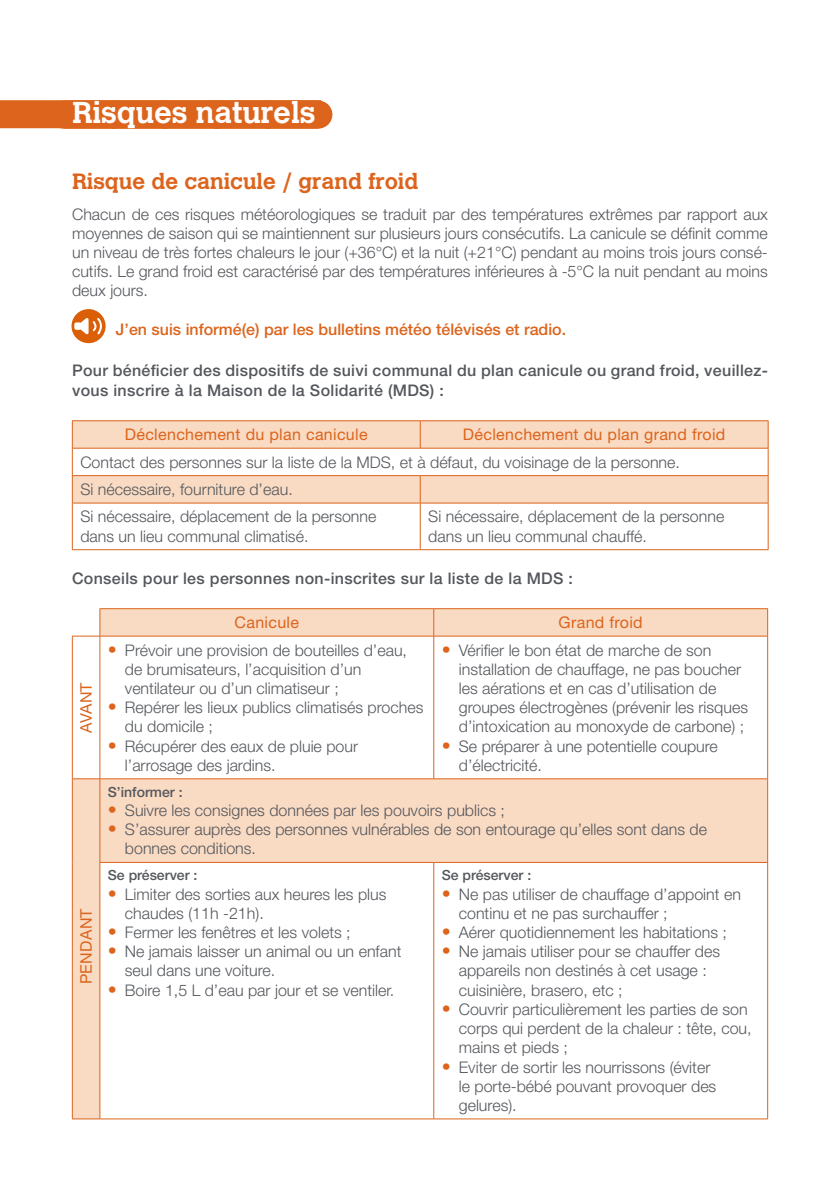
<style>
.page{position:relative;width:840px;height:1191px;background:#fff}
.page>*{position:absolute;margin:0;border:0;box-sizing:border-box;transform-origin:0 0}
.titres_lignes_orange{font:700 30px "Calvert";color:#fff}
.titre_orange_11pts{font:700 22px "Calvert";color:#dc641c}
.Texte_8_pts{font:300 16px/19.2px "Helvetica Neue LT Std";color:#54575c}
.Tableau{font:300 16px/19.2px "Helvetica Neue LT Std";color:#54575c}
.texte_noir8_pts{font:500 16px/19.2px "Helvetica Neue LT Std";letter-spacing:.02em;color:#54575c}
.Tableau_titres{font:16px "Helvetica Neue LT Std";letter-spacing:.02em;color:#dc641c}
.alerte_orange{font:500 16px "Helvetica Neue LT Std";color:#dc641c}
.Tableau_bold{font:500 14px "Helvetica Neue LT Std";color:#54575c}
.s1{font-size:18px;color:#dc641c}
</style>
<div class="page">
<svg style="left:63px;top:128px;width:255px;height:1px"></svg>
<div style="left:0;top:100px;width:321px;height:28px;background:#dc641c"></div>
<svg style="left:73px;top:421px;width:694px;height:82px;fill:#f9dac3"></svg>
<svg style="left:419px;top:421px;width:1px;height:27px"></svg>
<hr style="left:72px;top:475px;width:348px;height:1px;background:#dc641c">
<hr style="left:420px;top:475px;width:348px;height:1px;background:#dc641c">
<svg style="left:419px;top:476px;width:1px;height:27px"></svg>
<hr style="left:72px;top:503px;width:348px;height:1px;background:#dc641c">
<hr style="left:420px;top:503px;width:348px;height:1px;background:#dc641c">
<hr style="left:419px;top:503px;width:1px;height:46px;background:#dc641c">
<hr style="left:72px;top:448px;width:348px;height:1px;background:#dc641c">
<hr style="left:420px;top:448px;width:348px;height:1px;background:#dc641c">
<hr style="left:72px;top:420px;width:348px;height:1px;background:#dc641c">
<hr style="left:420px;top:420px;width:348px;height:1px;background:#dc641c">
<svg style="left:72px;top:421px;width:1px;height:82px"></svg>
<svg style="left:767px;top:421px;width:1px;height:82px"></svg>
<hr style="left:72px;top:503px;width:1px;height:46px;background:#dc641c">
<hr style="left:767px;top:503px;width:1px;height:46px;background:#dc641c">
<hr style="left:72px;top:549px;width:348px;height:1px;background:#dc641c">
<hr style="left:420px;top:549px;width:348px;height:1px;background:#dc641c">
<svg style="left:73px;top:608px;width:693px;height:510px"></svg>
<svg style="left:433px;top:609px;width:1px;height:27px"></svg>
<hr style="left:433px;top:636px;width:1px;height:142px;background:#dc641c">
<svg style="left:72px;top:778px;width:28px;height:1px"></svg>
<hr style="left:100px;top:862px;width:333px;height:1px;background:#dc641c">
<hr style="left:433px;top:862px;width:334px;height:1px;background:#dc641c">
<hr style="left:433px;top:862px;width:1px;height:256px;background:#dc641c">
<hr style="left:100px;top:636px;width:333px;height:1px;background:#dc641c">
<hr style="left:433px;top:636px;width:334px;height:1px;background:#dc641c">
<hr style="left:100px;top:778px;width:333px;height:1px;background:#dc641c">
<hr style="left:433px;top:778px;width:334px;height:1px;background:#dc641c">
<hr style="left:100px;top:608px;width:333px;height:1px;background:#dc641c">
<hr style="left:433px;top:608px;width:334px;height:1px;background:#dc641c">
<svg style="left:766px;top:609px;width:1px;height:27px"></svg>
<hr style="left:766px;top:636px;width:1px;height:142px;background:#dc641c">
<hr style="left:766px;top:779px;width:1px;height:83px;background:#dc641c">
<hr style="left:766px;top:862px;width:1px;height:256px;background:#dc641c">
<hr style="left:100px;top:1118px;width:333px;height:1px;background:#dc641c">
<hr style="left:433px;top:1118px;width:334px;height:1px;background:#dc641c">
<svg style="left:72px;top:609px;width:28px;height:28px"></svg>
<hr style="left:72px;top:636px;width:1px;height:142px;background:#dc641c">
<hr style="left:99px;top:636px;width:1px;height:142px;background:#dc641c">
<hr style="left:72px;top:779px;width:1px;height:83px;background:#dc641c">
<hr style="left:99px;top:779px;width:1px;height:83px;background:#dc641c">
<hr style="left:72px;top:862px;width:1px;height:256px;background:#dc641c">
<hr style="left:99px;top:862px;width:1px;height:256px;background:#dc641c">
<svg style="left:72px;top:1118px;width:28px;height:1px"></svg>
<div style="left:71px;top:309px;width:35px;height:34px;background:#da5f06;border-radius:50%"></div>
<div style="left:74px;top:322px;width:7px;height:8px;background:#fff;border-radius:2px"></div>
<svg style="left:77px;top:317px;width:27px;height:19px"></svg>
<p class="titres_lignes_orange" style="left:72px;top:93px;width:245px">Risques naturels</p>
<p class="titre_orange_11pts" style="left:72px;top:167px;width:347px">Risque de canicule / grand froid</p>
<p class="Texte_8_pts" style="left:72px;top:204px;width:697px;text-align:justify">Chacun de ces risques météorologiques se traduit par des températures extrêmes par rapport aux moyennes de saison qui se maintiennent sur plusieurs jours consécutifs. La canicule se définit comme un niveau de très fortes chaleurs le jour (+36°C) et la nuit (+21°C) pendant au moins trois jours consé&shy;cutifs. Le grand froid est caractérisé par des températures inférieures à -5°C la nuit pendant au moins deux jours.</p>
<p class="alerte_orange" style="left:116px;top:319px;width:451px">J’en suis informé(e) par les bulletins météo télévisés et radio.</p>
<p class="texte_noir8_pts" style="left:72px;top:361px;width:697px">Pour bénéficier des dispositifs de suivi communal du plan canicule ou grand froid, veuillez&shy;vous inscrire à la Maison de la Solidarité (MDS) :</p>
<p class="Tableau_titres" style="left:125px;top:425px;width:244px">Déclenchement du plan canicule</p>
<p class="Tableau_titres" style="left:462px;top:425px;width:264px">Déclenchement du plan grand froid</p>
<p class="Tableau" style="left:80px;top:452px;width:600px">Contact des personnes sur la liste de la MDS, et à défaut, du voisinage de la personne.</p>
<p class="Tableau" style="left:80px;top:479px;width:214px">Si nécessaire, fourniture d’eau.</p>
<p class="Tableau" style="left:80px;top:507px;width:297px">Si nécessaire, déplacement de la personne dans un lieu communal climatisé.</p>
<p class="Tableau" style="left:428px;top:507px;width:297px">Si nécessaire, déplacement de la personne dans un lieu communal chauffé.</p>
<p class="texte_noir8_pts" style="left:72px;top:568px;width:502px">Conseils pour les personnes non-inscrites sur la liste de la MDS :</p>
<p class="Tableau_titres" style="left:234px;top:613px;width:66px">Canicule</p>
<p class="Tableau_titres" style="left:558px;top:613px;width:86px">Grand froid</p>
<p class="Texte_8_pts" style="left:125px;top:640px;width:283px;text-indent:-17px"><span class="s1">•</span> Prévoir une provision de bouteilles d’eau, de brumisateurs, l’acquisition d’un ventilateur ou d’un climatiseur ;</p>
<p class="Texte_8_pts" style="left:125px;top:697px;width:300px;text-indent:-17px"><span class="s1">•</span> Repérer les lieux publics climatisés proches du domicile ;</p>
<p class="Texte_8_pts" style="left:125px;top:736px;width:234px;text-indent:-17px"><span class="s1">•</span> Récupérer des eaux de pluie pour l’arrosage des jardins.</p>
<p class="Texte_8_pts" style="left:458px;top:640px;width:290px;text-indent:-17px"><span class="s1">•</span> Vérifier le bon état de marche de son installation de chauffage, ne pas boucher les aérations et en cas d’utilisation de groupes électrogènes (prévenir les risques d’intoxication au monoxyde de carbone) ;</p>
<p class="Texte_8_pts" style="left:458px;top:736px;width:260px;text-indent:-17px"><span class="s1">•</span> Se préparer à une potentielle coupure d’électricité.</p>
<p class="Tableau_titres" style="left:76px;top:733px;width:53px;rotate:-90deg">AVANT</p>
<p class="Tableau_titres" style="left:76px;top:984px;width:77px;rotate:-90deg">PENDANT</p>
<p class="Tableau_bold" style="left:108px;top:783px;width:76px">S’informer :</p>
<p class="Texte_8_pts" style="left:108px;top:800px;width:398px"><span class="s1">•</span> Suivre les consignes données par les pouvoirs publics ;</p>
<p class="Texte_8_pts" style="left:125px;top:819px;width:583px;text-indent:-17px"><span class="s1">•</span> S’assurer auprès des personnes vulnérables de son entourage qu’elles sont dans de bonnes conditions.</p>
<p class="Tableau_bold" style="left:108px;top:867px;width:91px">Se préserver :</p>
<p class="Texte_8_pts" style="left:125px;top:884px;width:263px;text-indent:-17px"><span class="s1">•</span> Limiter des sorties aux heures les plus chaudes (11h -21h).</p>
<p class="Texte_8_pts" style="left:108px;top:922px;width:244px"><span class="s1">•</span> Fermer les fenêtres et les volets ;</p>
<p class="Texte_8_pts" style="left:125px;top:941px;width:278px;text-indent:-17px"><span class="s1">•</span> Ne jamais laisser un animal ou un enfant seul dans une voiture.</p>
<p class="Texte_8_pts" style="left:108px;top:980px;width:288px"><span class="s1">•</span> Boire 1,5 L d’eau par jour et se ventiler.</p>
<p class="Tableau_bold" style="left:441px;top:867px;width:91px">Se préserver :</p>
<p class="Texte_8_pts" style="left:458px;top:884px;width:283px;text-indent:-17px"><span class="s1">•</span> Ne pas utiliser de chauffage d’appoint en continu et ne pas surchauffer ;</p>
<p class="Texte_8_pts" style="left:441px;top:922px;width:286px"><span class="s1">•</span> Aérer quotidiennement les habitations ;</p>
<p class="Texte_8_pts" style="left:458px;top:941px;width:263px;text-indent:-17px"><span class="s1">•</span> Ne jamais utiliser pour se chauffer des appareils non destinés à cet usage : cuisinière, brasero, etc ;</p>
<p class="Texte_8_pts" style="left:458px;top:999px;width:294px;text-indent:-17px"><span class="s1">•</span> Couvrir particulièrement les parties de son corps qui perdent de la chaleur : tête, cou, mains et pieds ;</p>
<p class="Texte_8_pts" style="left:458px;top:1056px;width:259px;text-indent:-17px"><span class="s1">•</span> Eviter de sortir les nourrissons (éviter le porte-bébé pouvant provoquer des gelures).</p>
</div>
